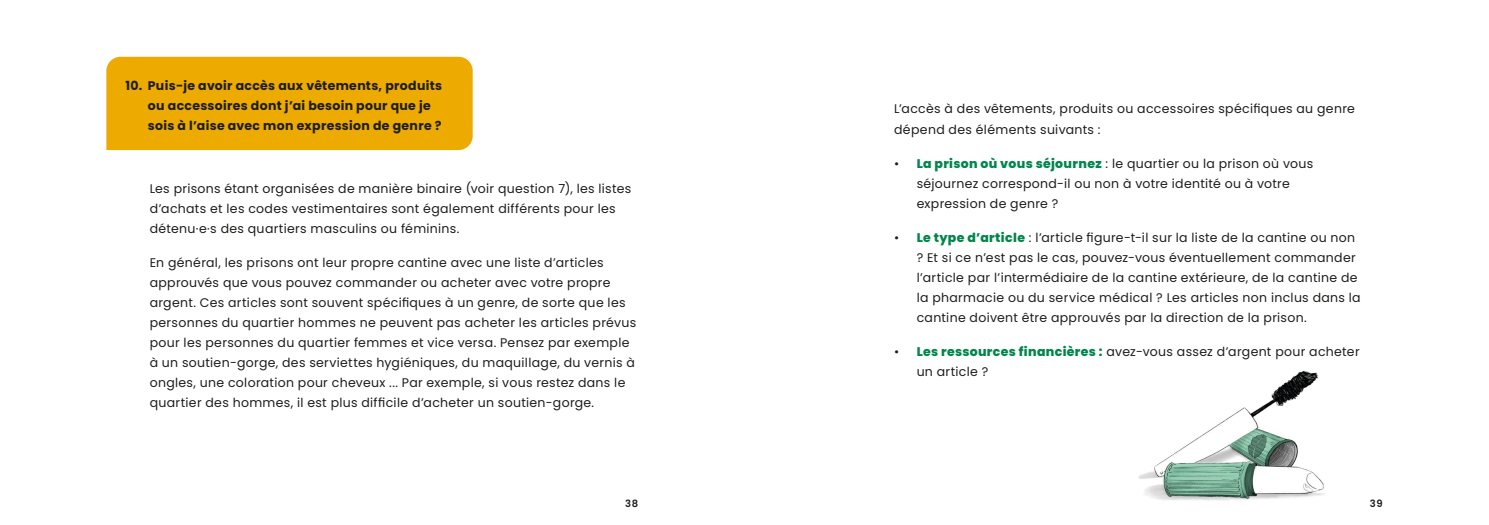
<style>
.page{position:relative;width:1489px;height:525px;background:#fff}
.page>*{position:absolute;margin:0;border:0;box-sizing:border-box;transform-origin:0 0}
.Body{font:12.5px/20px "Poppins";letter-spacing:.025em;color:#1d1d1b}
.t1{font:700 12.5px/20px "Poppins";letter-spacing:.025em;color:#1d1d1b}
.t2{font:600 10px "Poppins";color:#1d1d1b}
.s1{font-weight:800;color:#00864b}
</style>
<div class="page">
<img style="left:1139px;top:371px;width:186px;height:130px">
<div style="left:106px;top:57px;width:366px;height:93px;background:#edaa00"></div>
<p class="t1" style="left:148px;top:76px;width:296px;text-indent:-22px">10. Puis-je avoir accès aux vêtements, produits ou accessoires dont j’ai besoin pour que je sois à l’aise avec mon expression de genre ?</p>
<p class="Body" style="left:150px;top:178px;width:483px">Les prisons étant organisées de manière binaire (voir question 7), les listes d’achats et les codes vestimentaires sont également différents pour les détenu·e·s des quartiers masculins ou féminins.</p>
<p class="Body" style="left:150px;top:252px;width:488px">En général, les prisons ont leur propre cantine avec une liste d’articles approuvés que vous pouvez commander ou acheter avec votre propre argent. Ces articles sont souvent spécifiques à un genre, de sorte que les personnes du quartier hommes ne peuvent pas acheter les articles prévus pour les personnes du quartier femmes et vice versa. Pensez par exemple à un soutien-gorge, des serviettes hygiéniques, du maquillage, du vernis à ongles, une coloration pour cheveux ... Par exemple, si vous restez dans le quartier des hommes, il est plus difficile d’acheter un soutien-gorge.</p>
<p class="Body" style="left:894px;top:99px;width:462px">L’accès à des vêtements, produits ou accessoires spécifiques au genre dépend des éléments suivants :</p>
<p class="Body" style="left:916px;top:153px;width:398px;text-indent:-22px">• <span class="s1">La prison où vous séjournez</span> : le quartier ou la prison où vous séjournez correspond-il ou non à votre identité ou à votre expression de genre ?</p>
<p class="Body" style="left:916px;top:227px;width:445px;text-indent:-22px">• <span class="s1">Le type d’article</span> : l’article figure-t-il sur la liste de la cantine ou non ? Et si ce n’est pas le cas, pouvez-vous éventuellement commander l’article par l’intermédiaire de la cantine extérieure, de la cantine de la pharmacie ou du service médical ? Les articles non inclus dans la cantine doivent être approuvés par la direction de la prison.</p>
<p class="Body" style="left:916px;top:342px;width:444px;text-indent:-22px">• <span class="s1">Les ressources financières :</span> avez-vous assez d’argent pour acheter un article ?</p>
<p class="t2" style="left:625px;top:497px;width:15px">38</p>
<p class="t2" style="left:1369px;top:497px;width:14px">39</p>
</div>
